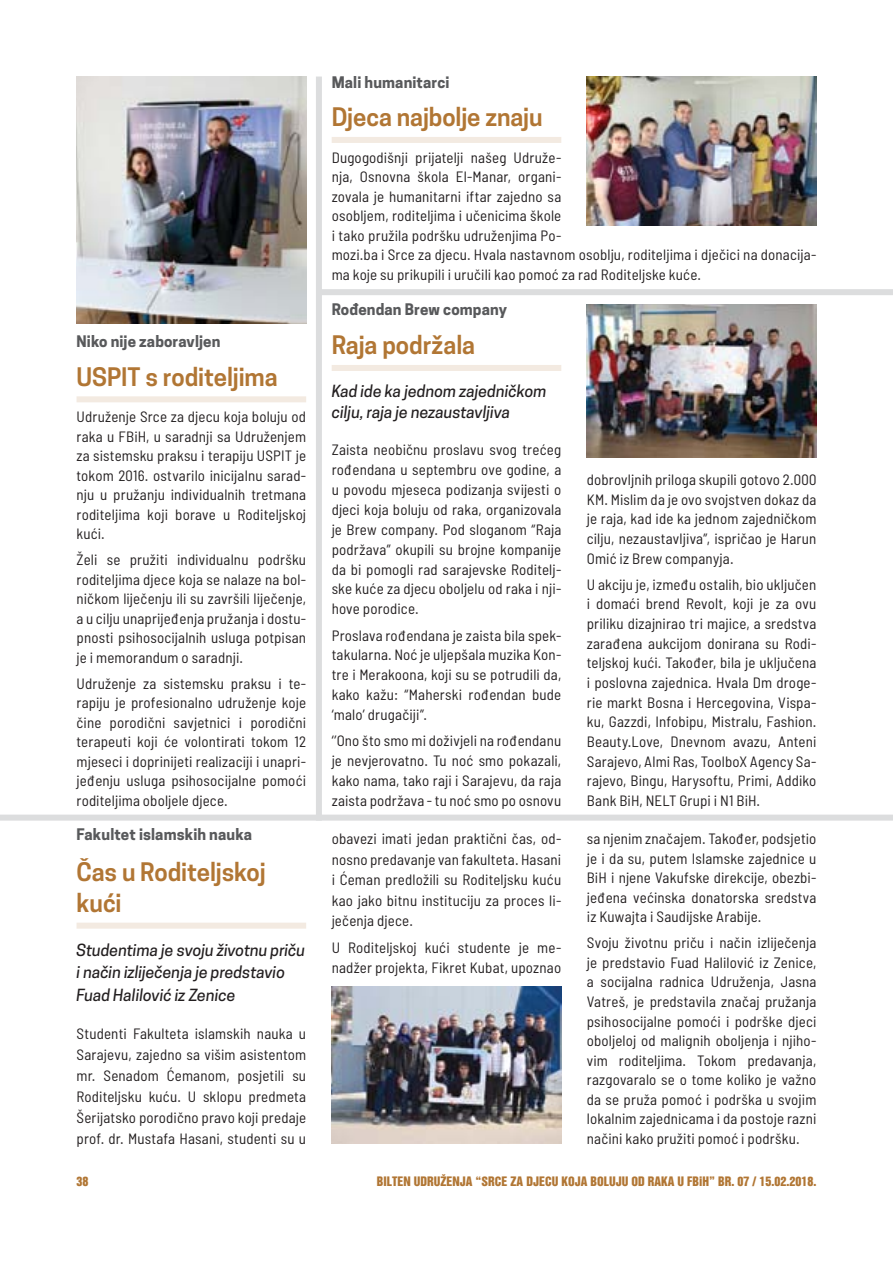
<style>
.page{position:relative;width:893px;height:1263px;background:#fff}
.page>*{position:absolute;margin:0;border:0;box-sizing:border-box;transform-origin:0 0}
.t1{font:600 24px/31.5px "Cooper Hewitt";letter-spacing:-.005em;color:#b17634}
.t2{font:italic 500 15.75px/22.5px "Cooper Hewitt";color:#231f20}
.t3{font:semi-condensed 15px/19.5px "Barlow";letter-spacing:.01em;color:#231f20;text-align:justify}
.t4{font:700 15px "Cooper Hewitt";letter-spacing:.01em;color:#58595b}
.t5{font:12px "H Sans Inserat";color:#b17634}
</style>
<div class="page">
<div style="left:332px;top:365px;width:229px;height:6px;background:#f3eae1"></div>
<div style="left:77px;top:923px;width:229px;height:6px;background:#f3eae1"></div>
<div style="left:332px;top:137px;width:229px;height:6px;background:#f3eae1"></div>
<img style="left:587px;top:304px;width:229px;height:153px">
<img style="left:77px;top:77px;width:229px;height:246px">
<img style="left:332px;top:986px;width:229px;height:158px">
<img style="left:587px;top:77px;width:229px;height:148px">
<div style="left:77px;top:396px;width:229px;height:6px;background:#f3eae1"></div>
<div style="left:0;top:815px;width:893px;height:6px;background:#dcddde"></div>
<div style="left:319px;top:289px;width:574px;height:6px;background:#dcddde"></div>
<div style="left:316px;top:77px;width:6px;height:744px;background:#dcddde"></div>
<p class="t4" style="left:77px;top:333px;width:145px">Niko nije zaboravljen</p>
<h1 class="t1" style="left:77px;top:361px;width:203px">USPIT s roditeljima</h1>
<p class="t3" style="left:77px;top:407px;width:231px">Udruženje Srce za djecu koja boluju od raka u FBiH, u saradnji sa Udruženjem za sistemsku praksu i terapiju USPIT je tokom 2016. ostvarilo inicijalnu sarad&shy;nju u pružanju individualnih tretmana roditeljima koji borave u Roditeljskoj kući.</p>
<p class="t3" style="left:77px;top:549px;width:231px">Želi se pružiti individualnu podršku roditeljima djece koja se nalaze na bol&shy;ničkom liječenju ili su završili liječenje, a u cilju unaprijeđenja pružanja i dostu&shy;pnosti psihosocijalnih usluga potpisan je i memorandum o saradnji.</p>
<p class="t3" style="left:77px;top:673px;width:231px">Udruženje za sistemsku praksu i te&shy;rapiju je profesionalno udruženje koje čine porodični savjetnici i porodični terapeuti koji će volontirati tokom 12 mjeseci i doprinijeti realizaciji i unapri&shy;jeđenju usluga psihosocijalne pomoći roditeljima oboljele djece.</p>
<p class="t4" style="left:77px;top:826px;width:177px">Fakultet islamskih nauka</p>
<h1 class="t1" style="left:77px;top:856px;width:191px">Čas u Roditeljskoj kući</h1>
<p class="t2" style="left:77px;top:939px;width:230px">Studentima je svoju životnu priču i način izliječenja je predstavio<br>Fuad Halilović iz Zenice</p>
<p class="t3" style="left:77px;top:1022px;width:231px;line-height:21px">Studenti Fakulteta islamskih nauka u Sarajevu, zajedno sa višim asistentom mr. Senadom Ćemanom, posjetili su Roditeljsku kuću. U sklopu predmeta Šerijatsko porodično pravo koji predaje prof. dr. Mustafa Hasani, studenti su u</p>
<p class="t4" style="left:332px;top:73px;width:119px">Mali humanitarci</p>
<h1 class="t1" style="left:332px;top:102px;width:212px">Djeca najbolje znaju</h1>
<p class="t3" style="left:332px;top:147px;width:486px;text-align:left">Dugogodišnji prijatelji našeg Udruže-<br>nja, Osnovna škola El-Manar, organi-<br>zovala je humanitarni iftar zajedno sa<br>osobljem, roditeljima i učenicima škole<br>i tako pružila podršku udruženjima Po-<br>mozi.ba i Srce za djecu. Hvala nastavnom osoblju, roditeljima i dječici na donacija&shy;ma koje su prikupili i uručili kao pomoć za rad Roditeljske kuće.</p>
<p class="t4" style="left:332px;top:301px;width:177px">Rođendan Brew company</p>
<h1 class="t1" style="left:332px;top:330px;width:145px">Raja podržala</h1>
<p class="t2" style="left:332px;top:380px;width:216px;line-height:21.3px">Kad ide ka jednom zajedničkom cilju, raja je nezaustavljiva</p>
<p class="t3" style="left:332px;top:439px;width:231px">Zaista neobičnu proslavu svog trećeg rođendana u septembru ove godine, a u povodu mjeseca podizanja svijesti o djeci koja boluju od raka, organizovala je Brew company. Pod sloganom “Raja podržava” okupili su brojne kompanije da bi pomogli rad sarajevske Roditelj&shy;ske kuće za djecu oboljelu od raka i nji&shy;hove porodice.</p>
<p class="t3" style="left:332px;top:625px;width:231px">Proslava rođendana je zaista bila spek&shy;takularna. Noć je uljepšala muzika Kon&shy;tre i Merakoona, koji su se potrudili da, kako kažu: “Maherski rođendan bude ‘malo’ drugačiji”.</p>
<p class="t3" style="left:332px;top:730px;width:231px">‘’Ono što smo mi doživjeli na rođendanu je nevjerovatno. Tu noć smo pokazali, kako nama, tako raji i Sarajevu, da raja zaista podržava - tu noć smo po osnovu</p>
<p class="t3" style="left:332px;top:828px;width:231px;line-height:20.4px">obavezi imati jedan praktični čas, od&shy;nosno predavanje van fakulteta. Hasani i Ćeman predložili su Roditeljsku kuću kao jako bitnu instituciju za proces li&shy;ječenja djece.</p>
<p class="t3" style="left:332px;top:937px;width:231px;line-height:20.4px">U Roditeljskoj kući studente je me&shy;nadžer projekta, Fikret Kubat, upoznao</p>
<p class="t3" style="left:587px;top:469px;width:231px">dobrovljnih priloga skupili gotovo 2.000<br>KM. Mislim da je ovo svojstven dokaz da je raja, kad ide ka jednom zajedničkom cilju, nezaustavljiva”, ispričao je Harun Omić iz Brew companyja.</p>
<p class="t3" style="left:587px;top:574px;width:231px">U akciju je, između ostalih, bio uključen i domaći brend Revolt, koji je za ovu priliku dizajnirao tri majice, a sredstva zarađena aukcijom donirana su Rodi&shy;teljskoj kući. Također, bila je uključena i poslovna zajednica. Hvala Dm droge&shy;rie markt Bosna i Hercegovina, Vispa&shy;ku, Gazzdi, Infobipu, Mistralu, Fashion.<br>Beauty.Love, Dnevnom avazu, Anteni Sarajevo, Almi Ras, ToolboX Agency Sa&shy;rajevo, Bingu, Harysoftu, Primi, Addiko Bank BiH, NELT Grupi i N1 BiH.</p>
<p class="t3" style="left:587px;top:829px;width:231px">sa njenim značajem. Također, podsjetio je i da su, putem Islamske zajednice u BiH i njene Vakufske direkcije, obezbi&shy;jeđena većinska donatorska sredstva iz Kuwajta i Saudijske Arabije.</p>
<p class="t3" style="left:587px;top:933px;width:231px">Svoju životnu priču i način izliječenja je predstavio Fuad Halilović iz Zenice, a socijalna radnica Udruženja, Jasna Vatreš, je predstavila značaj pružanja psihosocijalne pomoći i podrške djeci oboljeloj od malignih oboljenja i njiho&shy;vim roditeljima. Tokom predavanja, razgovaralo se o tome koliko je važno da se pruža pomoć i podrška u svojim lokalnim zajednicama i da postoje razni načini kako pružiti pomoć i podršku.</p>
<p class="t5" style="left:77px;top:1174px;width:13px">38</p>
<p class="t5" style="left:377px;top:1174px;width:441px">BILTEN UDRU@ENJA “SRCE ZA DJECU KOJA BOLUJU OD RAKA U FBiH” BR. 07 / 15.02.2018.</p>
</div>
